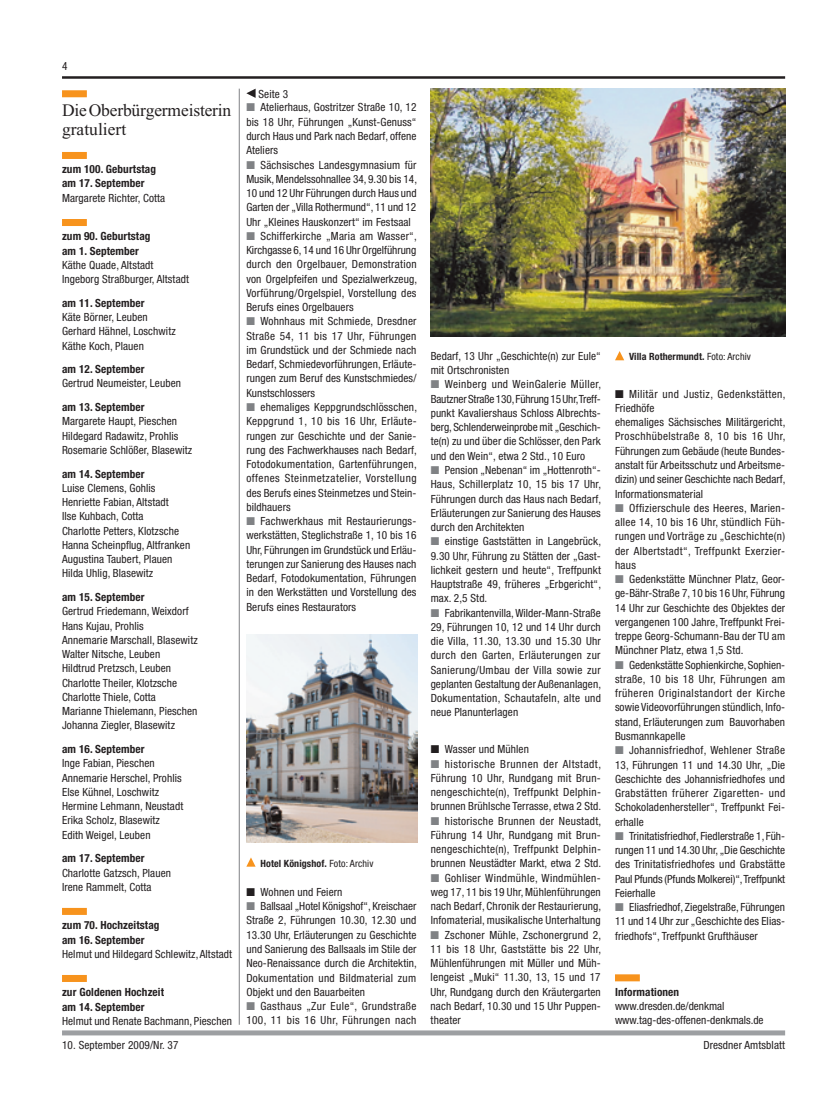
<style>
.page{position:relative;width:833px;height:1117px;background:#fff}
.page>*{position:absolute;margin:0;border:0;box-sizing:border-box;transform-origin:0 0}
.t1{font:17.5px/18.8px "Times";letter-spacing:-.01em;color:#231f20}
.t2{font:condensed 11.25px/14.2px "Helvetica Neue";letter-spacing:.01em;color:#231f20;text-align:justify}
.t3{font:condensed 11.25px/14.2px "Helvetica Neue";letter-spacing:.03em;color:#231f20}
.t4{font:700 condensed 11.25px/14.2px "Helvetica Neue";letter-spacing:.01em;color:#231f20}
.t5{font:700 condensed 10px "Helvetica Neue";letter-spacing:.01em;color:#231f20}
.s1{font-weight:400}
.s2{font-weight:700}
.s3{color:#808285}
</style>
<div class="page">
<hr style="left:62px;top:76px;width:723px;height:3px;background:#231f20">
<div style="left:62px;top:1030px;width:723px;height:5px;background:#9d9fa2"></div>
<div style="left:615px;top:974px;width:25px;height:7px;background:#f7931d"></div>
<svg style="left:246px;top:89px;width:10px;height:9px"></svg>
<svg style="left:246px;top:857px;width:10px;height:9px"></svg>
<svg style="left:615px;top:351px;width:9px;height:9px"></svg>
<img style="left:246px;top:634px;width:171px;height:208px">
<img style="left:431px;top:89px;width:354px;height:248px">
<div style="left:62px;top:90px;width:25px;height:7px;background:#f7931d"></div>
<div style="left:62px;top:152px;width:25px;height:7px;background:#f7931d"></div>
<div style="left:62px;top:219px;width:25px;height:7px;background:#f7931d"></div>
<div style="left:62px;top:907px;width:25px;height:7px;background:#f7931d"></div>
<div style="left:62px;top:974px;width:25px;height:7px;background:#f7931d"></div>
<hr style="left:239px;top:89px;width:1px;height:935px;background:#808285">
<p class="t2" style="left:62px;top:59px;width:7px">4</p>
<p class="t1" style="left:62px;top:101px;width:171px">Die Oberbürgermeisterin gratuliert</p>
<p class="t4" style="left:62px;top:162px;width:105px">zum 100. Geburtstag am 17. September<br><span class="s1">Margarete Richter, Cotta</span></p>
<p class="t2" style="left:62px;top:229px;width:128px;text-align:left"><span class="s2">zum 90. Geburtstag<br>am 1. September<br></span>Käthe Quade, Altstadt<br>Ingeborg Straßburger, Altstadt</p>
<p class="t2" style="left:62px;top:295px;width:115px;text-align:left"><span class="s2">am 11. September<br></span>Käte Börner, Leuben<br>Gerhard Hähnel, Loschwitz<br>Käthe Koch, Plauen</p>
<p class="t2" style="left:62px;top:362px;width:120px"><span class="s2">am 12. September<br></span>Gertrud Neumeister, Leuben</p>
<p class="t2" style="left:62px;top:400px;width:132px;text-align:left"><span class="s2">am 13. September<br></span>Margarete Haupt, Pieschen<br>Hildegard Radawitz, Prohlis<br>Rosemarie Schlößer, Blasewitz</p>
<p class="t2" style="left:62px;top:466px;width:130px;text-align:left"><span class="s2">am 14. September<br></span>Luise Clemens, Gohlis<br>Henriette Fabian, Altstadt<br>Ilse Kuhbach, Cotta<br>Charlotte Petters, Klotzsche<br>Hanna Scheinpflug, Altfranken<br>Augustina Taubert, Plauen<br>Hilda Uhlig, Blasewitz</p>
<p class="t2" style="left:62px;top:589px;width:137px;text-align:left"><span class="s2">am 15. September<br></span>Gertrud Friedemann, Weixdorf<br>Hans Kujau, Prohlis<br>Annemarie Marschall, Blasewitz<br>Walter Nitsche, Leuben<br>Hildtrud Pretzsch, Leuben<br>Charlotte Theiler, Klotzsche<br>Charlotte Thiele, Cotta<br>Marianne Thielemann, Pieschen<br>Johanna Ziegler, Blasewitz</p>
<p class="t2" style="left:62px;top:741px;width:123px;text-align:left"><span class="s2">am 16. September<br></span>Inge Fabian, Pieschen<br>Annemarie Herschel, Prohlis<br>Else Kühnel, Loschwitz<br>Hermine Lehmann, Neustadt<br>Erika Scholz, Blasewitz<br>Edith Weigel, Leuben</p>
<p class="t2" style="left:62px;top:851px;width:111px;text-align:left"><span class="s2">am 17. September<br></span>Charlotte Gatzsch, Plauen<br>Irene Rammelt, Cotta</p>
<p class="t2" style="left:62px;top:918px;width:171px;text-align:left"><span class="s2">zum 70. Hochzeitstag<br>am 16. September<br></span>Helmut und Hildegard Schlewitz, Altstadt</p>
<p class="t4" style="left:62px;top:984px;width:172px">zur Goldenen Hochzeit<br>am 14. September<br><span class="s1">Helmut und Renate Bachmann, Pieschen</span></p>
<p class="t2" style="left:62px;top:1038px;width:118px">10. September 2009/Nr. 37</p>
<p class="t2" style="left:258px;top:87px;width:31px">Seite 3</p>
<p class="t2" style="left:246px;top:100px;width:172px"><span class="s3">■</span> Atelierhaus, Gostritzer Straße 10, 12 bis 18 Uhr, Führungen „Kunst-Genuss“ durch Haus und Park nach Bedarf, offene Ateliers</p>
<p class="t2" style="left:246px;top:157px;width:172px"><span class="s3">■</span> Sächsisches Landesgymnasium für Musik, Mendelssohnallee 34, 9.30 bis 14, 10 und 12 Uhr Führungen durch Haus und Garten der „Villa Rothermund“, 11 und 12<br>Uhr „Kleines Hauskonzert“ im Festsaal</p>
<p class="t2" style="left:246px;top:229px;width:172px"><span class="s3">■</span> Schifferkirche „Maria am Wasser“, Kirchgasse 6, 14 und 16 Uhr Orgelführung durch den Orgelbauer, Demonstration von Orgelpfeifen und Spezialwerkzeug, Vorführung/Orgelspiel, Vorstellung des Berufs eines Orgelbauers</p>
<p class="t2" style="left:246px;top:314px;width:172px"><span class="s3">■</span> Wohnhaus mit Schmiede, Dresdner Straße 54, 11 bis 17 Uhr, Führungen im Grundstück und der Schmiede nach Bedarf, Schmiedevorführungen, Erläute&shy;rungen zum Beruf des Kunstschmiedes/ Kunstschlossers</p>
<p class="t2" style="left:246px;top:400px;width:172px;text-align:left"><span class="s3">■</span> ehemaliges Keppgrundschlösschen, Keppgrund 1, 10 bis 16 Uhr, Erläute&shy;rungen zur Geschichte und der Sanie&shy;rung des Fachwerkhauses nach Bedarf, Fotodokumentation, Gartenführungen, offenes Steinmetzatelier, Vorstellung des Berufs eines Steinmetzes und Stein&shy;bildhauers</p>
<p class="t2" style="left:246px;top:514px;width:172px"><span class="s3">■</span> Fachwerkhaus mit Restaurierungs&shy;werkstätten, Steglichstraße 1, 10 bis 16<br>Uhr, Führungen im Grundstück und Erläu&shy;terungen zur Sanierung des Hauses nach Bedarf, Fotodokumentation, Führungen in den Werkstätten und Vorstellung des Berufs eines Restaurators</p>
<p class="t5" style="left:260px;top:856px;width:114px">Hotel Königshof. <span class="s1">Foto: Archiv</span></p>
<p class="t2" style="left:246px;top:884px;width:98px">■ Wohnen und Feiern</p>
<p class="t2" style="left:246px;top:898px;width:172px"><span class="s3">■</span> Ballsaal „Hotel Königshof“, Kreischaer Straße 2, Führungen 10.30, 12.30 und 13.30 Uhr, Erläuterungen zu Geschichte und Sanierung des Ballsaals im Stile der Neo-Renaissance durch die Architektin, Dokumentation und Bildmaterial zum Objekt und den Bauarbeiten</p>
<p class="t3" style="left:246px;top:998px;width:172px"><span class="s3">■</span> Gasthaus „Zur Eule“, Grundstraße<br>100, 11 bis 16 Uhr, Führungen nach</p>
<p class="t2" style="left:431px;top:349px;width:172px">Bedarf, 13 Uhr „Geschichte(n) zur Eule“ mit Ortschronisten</p>
<p class="t2" style="left:431px;top:377px;width:172px"><span class="s3">■</span> Weinberg und WeinGalerie Müller, Bautzner Straße 130, Führung 15 Uhr, Treff&shy;punkt Kavaliershaus Schloss Albrechts&shy;berg, Schlenderweinprobe mit „Geschich&shy;te(n) zu und über die Schlösser, den Park und den Wein“, etwa 2 Std., 10 Euro</p>
<p class="t2" style="left:431px;top:463px;width:172px"><span class="s3">■</span> Pension „Nebenan“ im „Hottenroth“- Haus, Schillerplatz 10, 15 bis 17 Uhr, Führungen durch das Haus nach Bedarf, Erläuterungen zur Sanierung des Hauses durch den Architekten</p>
<p class="t2" style="left:431px;top:534px;width:172px"><span class="s3">■</span> einstige Gaststätten in Langebrück, 9.30 Uhr, Führung zu Stätten der „Gast&shy;lichkeit gestern und heute“, Treffpunkt Hauptstraße 49, früheres „Erbgericht“, max. 2,5 Std.</p>
<p class="t2" style="left:431px;top:605px;width:172px"><span class="s3">■</span> Fabrikantenvilla, Wilder-Mann-Straße 29, Führungen 10, 12 und 14 Uhr durch die Villa, 11.30, 13.30 und 15.30 Uhr durch den Garten, Erläuterungen zur Sanierung/Umbau der Villa sowie zur geplanten Gestaltung der Außenanlagen, Dokumentation, Schautafeln, alte und neue Planunterlagen</p>
<p class="t2" style="left:431px;top:742px;width:100px">■ Wasser und Mühlen</p>
<p class="t3" style="left:431px;top:756px;width:172px"><span class="s3">■</span> historische Brunnen der Altstadt, Führung 10 Uhr, Rundgang mit Brun&shy;nengeschichte(n), Treffpunkt Delphin&shy;brunnen Brühlsche Terrasse, etwa 2 Std.</p>
<p class="t2" style="left:431px;top:813px;width:172px"><span class="s3">■</span> historische Brunnen der Neustadt, Führung 14 Uhr, Rundgang mit Brun&shy;nengeschichte(n), Treffpunkt Delphin&shy;brunnen Neustädter Markt, etwa 2 Std.</p>
<p class="t2" style="left:431px;top:870px;width:172px;text-align:left"><span class="s3">■</span> Gohliser Windmühle, Windmühlen&shy;weg 17, 11 bis 19 Uhr, Mühlenführungen nach Bedarf, Chronik der Restaurierung, Infomaterial, musikalische Unterhaltung</p>
<p class="t2" style="left:430px;top:927px;width:172px"><span class="s3">■</span> Zschoner Mühle, Zschonergrund 2, 11 bis 18 Uhr, Gaststätte bis 22 Uhr, Mühlenführungen mit Müller und Müh&shy;lengeist „Muki“ 11.30, 13, 15 und 17<br>Uhr, Rundgang durch den Kräutergarten nach Bedarf, 10.30 und 15 Uhr Puppen&shy;theater</p>
<p class="t5" style="left:629px;top:350px;width:123px">Villa Rothermundt. <span class="s1">Foto: Archiv</span></p>
<p class="t2" style="left:615px;top:386px;width:172px;text-align:left">■ Militär und Justiz, Gedenkstätten, Friedhöfe<br>ehemaliges Sächsisches Militärgericht, Proschhübelstraße 8, 10 bis 16 Uhr, Führungen zum Gebäude (heute Bundes&shy;anstalt für Arbeitsschutz und Arbeitsme&shy;dizin) und seiner Geschichte nach Bedarf, Informationsmaterial</p>
<p class="t2" style="left:615px;top:500px;width:172px"><span class="s3">■</span> Offizierschule des Heeres, Marien&shy;allee 14, 10 bis 16 Uhr, stündlich Füh&shy;rungen und Vorträge zu „Geschichte(n) der Albertstadt“, Treffpunkt Exerzier&shy;haus</p>
<p class="t2" style="left:615px;top:572px;width:172px"><span class="s3">■</span> Gedenkstätte Münchner Platz, Geor&shy;ge-Bähr-Straße 7, 10 bis 16 Uhr, Führung 14 Uhr zur Geschichte des Objektes der vergangenen 100 Jahre, Treffpunkt Frei&shy;treppe Georg-Schumann-Bau der TU am Münchner Platz, etwa 1,5 Std.</p>
<p class="t2" style="left:615px;top:657px;width:172px"><span class="s3">■</span> Gedenkstätte Sophienkirche, Sophien&shy;straße, 10 bis 18 Uhr, Führungen am früheren Originalstandort der Kirche sowie Videovorführungen stündlich, Info&shy;stand, Erläuterungen zum Bauvorhaben Busmannkapelle</p>
<p class="t2" style="left:615px;top:743px;width:172px"><span class="s3">■</span> Johannisfriedhof, Wehlener Straße 13, Führungen 11 und 14.30 Uhr, „Die Geschichte des Johannisfriedhofes und Grabstätten früherer Zigaretten- und Schokoladenhersteller“, Treffpunkt Fei&shy;erhalle</p>
<p class="t2" style="left:615px;top:828px;width:172px"><span class="s3">■</span> Trinitatisfriedhof, Fiedlerstraße 1, Füh&shy;rungen 11 und 14.30 Uhr, „Die Geschichte des Trinitatisfriedhofes und Grabstätte Paul Pfunds (Pfunds Molkerei)“, Treffpunkt Feierhalle</p>
<p class="t2" style="left:615px;top:899px;width:172px"><span class="s3">■</span> Eliasfriedhof, Ziegelstraße, Führungen 11 und 14 Uhr zur „Geschichte des Elias&shy;friedhofs“, Treffpunkt Grufthäuser</p>
<p class="t2" style="left:615px;top:984px;width:150px;text-align:left"><span class="s2">Informationen </span>www.dresden.de/denkmal www.tag-des-offenen-denkmals.de</p>
<p class="t2" style="left:703px;top:1038px;width:83px">Dresdner Amtsblatt</p>
</div>
